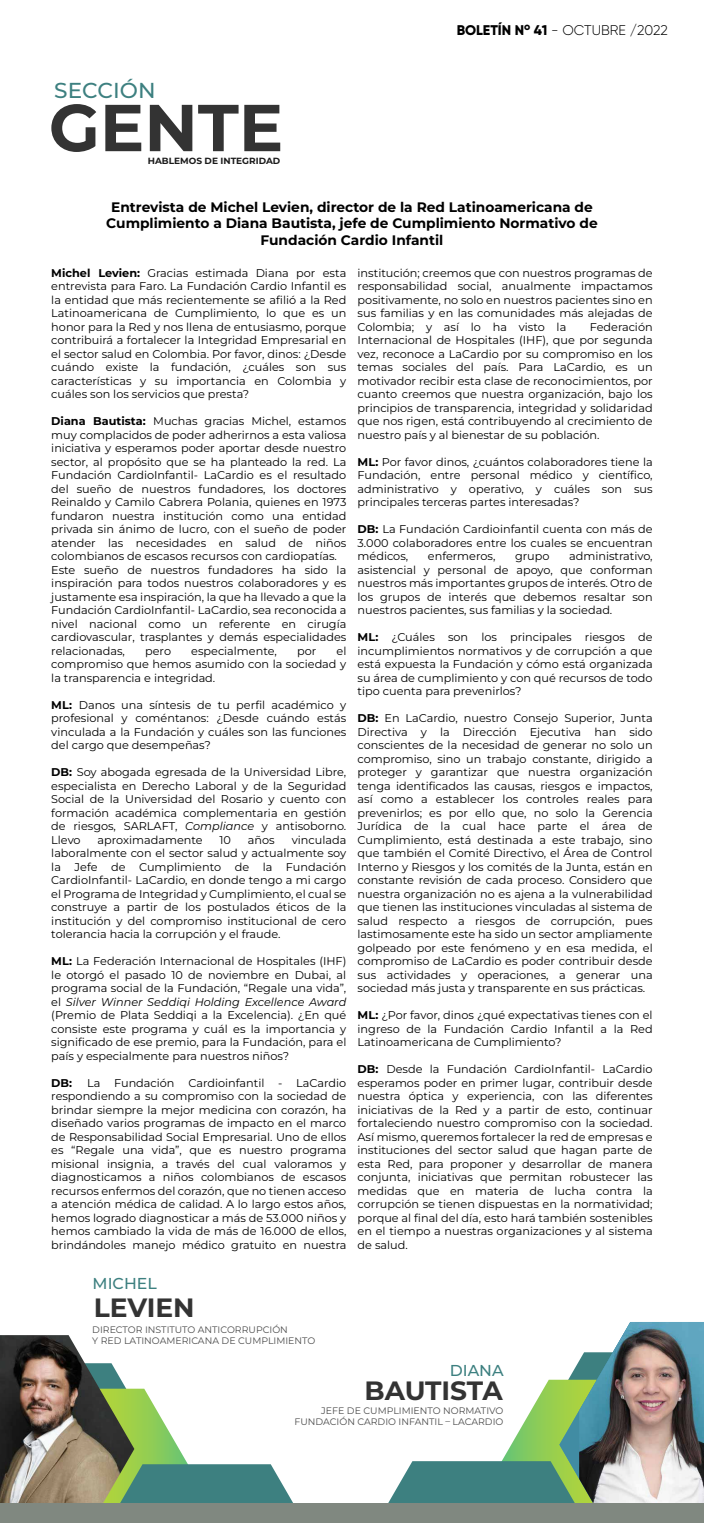
<style>
.page{position:relative;width:704px;height:1523px;background:#fff}
.page>*{position:absolute;margin:0;border:0;box-sizing:border-box;transform-origin:0 0}
.t1{font:700 66.19px "Montserrat";color:#333}
.t2{font:700 26.5px "Montserrat";letter-spacing:-.005em;color:#333}
.t3{font:500 21.62px "Montserrat";color:#3d8080}
.t4{font:500 15.81px "Montserrat";color:#3d8080}
.t5{font:300 14px "Gilroy";color:#000}
.t6{font:700 13.75px/16.5px "Montserrat";color:#000;text-align:center}
.t7{font:11.25px/13.5px "Montserrat";color:#000;text-align:justify}
.t8{font:700 11.25px "Montserrat";color:#000}
.t9{font:9.38px/11.2px "Montserrat";color:#4d4d4d;text-align:right}
.t10{font:700 8.94px "Montserrat";color:#1a1a1a}
.s1{font-weight:800}
.s2{font-weight:700}
.s3{font-style:italic}
</style>
<div class="page">
<svg style="left:134px;top:1388px;width:159px;height:115px"></svg>
<img style="left:0;top:1335px;width:134px;height:168px">
<svg style="left:388px;top:1363px;width:190px;height:140px"></svg>
<img style="left:578px;top:1322px;width:125px;height:181px">
<div style="left:0;top:1503px;width:703px;height:19px;background:#808880"></div>
<h3 class="t3" style="left:54px;top:75px;width:103px">SECCIÓN</h3>
<h1 class="t1" style="left:49px;top:80px;width:236px">GENTE</h1>
<p class="t5" style="left:456px;top:22px;width:213px"><span class="s1">BOLETÍN N</span><sup>o</sup> <span class="s1">41</span> - OCTUBRE /2022</p>
<p class="t10" style="left:148px;top:154px;width:134px">HABLEMOS DE INTEGRIDAD</p>
<p class="t6" style="left:106px;top:198px;width:492px">Entrevista de Michel Levien, director de la Red Latinoamericana de<br>Cumplimiento a Diana Bautista, jefe de Cumplimiento Normativo de<br>Fundación Cardio Infantil</p>
<p class="t7" style="left:51px;top:265px;width:296px"><span class="s2">Michel Levien:</span> Gracias estimada Diana por esta entrevista para Faro. La Fundación Cardio Infantil es la entidad que más recientemente se afilió a la Red Latinoamericana de Cumplimiento, lo que es un honor para la Red y nos llena de entusiasmo, porque contribuirá a fortalecer la Integridad Empresarial en el sector salud en Colombia. Por favor, dinos: ¿Desde cuándo existe la fundación, ¿cuáles son sus características y su importancia en Colombia y cuáles son los servicios que presta?</p>
<p class="t7" style="left:51px;top:414px;width:296px;text-align:left"><span class="s2">Diana Bautista:</span> Muchas gracias Michel, estamos muy complacidos de poder adherirnos a esta valiosa iniciativa y esperamos poder aportar desde nuestro sector, al propósito que se ha planteado la red. La Fundación CardioInfantil- LaCardio es el resultado del sueño de nuestros fundadores, los doctores Reinaldo y Camilo Cabrera Polania, quienes en 1973 fundaron nuestra institución como una entidad privada sin ánimo de lucro, con el sueño de poder atender las necesidades en salud de niños colombianos de escasos recursos con cardiopatías.<br>Este sueño de nuestros fundadores ha sido la inspiración para todos nuestros colaboradores y es justamente esa inspiración, la que ha llevado a que la Fundación CardioInfantil- LaCardio, sea reconocida a nivel nacional como un referente en cirugía cardiovascular, trasplantes y demás especialidades relacionadas,</p>
<p class="t7" style="left:51px;top:643px;width:296px;text-indent:285px">el compromiso que hemos asumido con la sociedad y la transparencia e integridad.</p>
<p class="t7" style="left:51px;top:697px;width:296px"><span class="s2">ML:</span> Danos una síntesis de tu perfil académico y profesional y coméntanos: ¿Desde cuándo estás vinculada a la Fundación y cuáles son las funciones del cargo que desempeñas?</p>
<p class="t7" style="left:51px;top:765px;width:296px"><span class="s2">DB:</span> Soy abogada egresada de la Universidad Libre, especialista en Derecho Laboral y de la Seguridad Social de la Universidad del Rosario y cuento con formación académica complementaria en gestión de riesgos, SARLAFT, <span class="s3">Compliance</span> y antisoborno.<br>Llevo</p>
<p class="t7" style="left:145px;top:643px;width:27px">pero</p>
<p class="t7" style="left:191px;top:643px;width:87px">especialmente,</p>
<p class="t7" style="left:297px;top:643px;width:21px">por</p>
<p class="t7" style="left:51px;top:832px;width:296px;text-indent:240px">vinculada laboralmente con el sector salud y actualmente soy la Jefe de Cumplimiento de la Fundación CardioInfantil- LaCardio, en donde tengo a mi cargo el Programa de Integridad y Cumplimiento, el cual se construye a partir de los postulados éticos de la institución y del compromiso institucional de cero tolerancia hacia la corrupción y el fraude.</p>
<p class="t7" style="left:51px;top:954px;width:296px"><span class="s2">ML:</span> La Federación Internacional de Hospitales (IHF) le otorgó el pasado 10 de noviembre en Dubai, al programa social de la Fundación, “Regale una vida”, el <span class="s3">Silver Winner Seddiqi Holding Excellence Award </span>(Premio de Plata Seddiqi a la Excelencia). ¿En qué consiste este programa y cuál es la importancia y significado de ese premio, para la Fundación, para el país y especialmente para nuestros niños?</p>
<p class="t8" style="left:51px;top:1075px;width:22px">DB:</p>
<p class="t7" style="left:97px;top:832px;width:106px">aproximadamente</p>
<p class="t7" style="left:219px;top:832px;width:13px">10</p>
<p class="t7" style="left:248px;top:832px;width:28px">años</p>
<p class="t7" style="left:51px;top:1075px;width:296px;text-indent:36px">La Fundación Cardioinfantil - LaCardio respondiendo a su compromiso con la sociedad de brindar siempre la mejor medicina con corazón, ha diseñado varios programas de impacto en el marco de Responsabilidad Social Empresarial. Uno de ellos es “Regale una vida”, que es nuestro programa misional insignia, a través del cual valoramos y diagnosticamos a niños colombianos de escasos recursos enfermos del corazón, que no tienen acceso a atención médica de calidad. A lo largo estos años, hemos logrado diagnosticar a más de 53.000 niños y hemos cambiado la vida de más de 16.000 de ellos, brindándoles manejo médico gratuito en nuestra</p>
<h3 class="t4" style="left:93px;top:1272px;width:66px">MICHEL</h3>
<p class="t9" style="left:92px;top:1324px;width:224px;text-align:left">DIRECTOR INSTITUTO ANTICORRUPCIÓN<br>Y RED LATINOAMERICANA DE CUMPLIMIENTO</p>
<h2 class="t2" style="left:94px;top:1288px;width:102px">LEVIEN</h2>
<p class="t7" style="left:357px;top:265px;width:296px">institución; creemos que con nuestros programas de responsabilidad social, anualmente impactamos positivamente, no solo en nuestros pacientes sino en sus familias y en las comunidades más alejadas de Colombia; y así lo ha visto la</p>
<p class="t7" style="left:357px;top:319px;width:296px;text-indent:232px">Federación Internacional de Hospitales (IHF), que por segunda vez, reconoce a LaCardio por su compromiso en los temas sociales del país. Para LaCardio, es un motivador recibir esta clase de reconocimientos, por cuanto creemos que nuestra organización, bajo los principios de transparencia, integridad y solidaridad que nos rigen, está contribuyendo al crecimiento de nuestro país y al bienestar de su población.</p>
<p class="t7" style="left:357px;top:454px;width:296px"><span class="s2">ML:</span> Por favor dinos, ¿cuántos colaboradores tiene la Fundación, entre personal médico y científico, administrativo y operativo, y cuáles son sus principales terceras partes interesadas?</p>
<p class="t7" style="left:357px;top:522px;width:296px"><span class="s2">DB:</span> La Fundación Cardioinfantil cuenta con más de 3.000 colaboradores entre los cuales se encuentran médicos,</p>
<p class="t7" style="left:427px;top:549px;width:69px">enfermeros,</p>
<p class="t7" style="left:514px;top:549px;width:36px">grupo</p>
<p class="t7" style="left:357px;top:549px;width:296px;text-indent:211px">administrativo, asistencial y personal de apoyo, que conforman nuestros más importantes grupos de interés. Otro de los grupos de interés que debemos resaltar son nuestros pacientes, sus familias y la sociedad.</p>
<p class="t7" style="left:357px;top:630px;width:296px"><span class="s2">ML:</span> ¿Cuáles son los principales riesgos de incumplimientos normativos y de corrupción a que está expuesta la Fundación y cómo está organizada su área de cumplimiento y con qué recursos de todo tipo cuenta para prevenirlos?</p>
<p class="t7" style="left:357px;top:711px;width:296px"><span class="s2">DB:</span> En LaCardio, nuestro Consejo Superior, Junta Directiva y la Dirección Ejecutiva han sido conscientes de la necesidad de generar no solo un compromiso, sino un trabajo constante, dirigido a proteger y garantizar que nuestra organización tenga identificados las causas, riesgos e impactos, así como a establecer los controles reales para prevenirlos; es por ello que, no solo la Gerencia Jurídica de la cual hace parte el área de Cumplimiento, está destinada a este trabajo, sino que también el Comité Directivo, el Área de Control Interno y Riesgos y los comités de la Junta, están en constante revisión de cada proceso. Considero que nuestra organización no es ajena a la vulnerabilidad que tienen las instituciones vinculadas al sistema de salud respecto a riesgos de corrupción, pues lastimosamente este ha sido un sector ampliamente golpeado por este fenómeno y en esa medida, el compromiso de LaCardio es poder contribuir desde sus actividades y operaciones, a generar una sociedad más justa y transparente en sus prácticas.</p>
<p class="t7" style="left:357px;top:1008px;width:296px"><span class="s2">ML:</span> ¿Por favor, dinos ¿qué expectativas tienes con el ingreso de la Fundación Cardio Infantil a la Red Latinoamericana de Cumplimiento?</p>
<p class="t7" style="left:357px;top:1062px;width:296px"><span class="s2">DB:</span> Desde la Fundación CardioInfantil- LaCardio esperamos poder en primer lugar, contribuir desde nuestra óptica y experiencia, con las diferentes iniciativas de la Red y a partir de esto, continuar fortaleciendo nuestro compromiso con la sociedad.<br>Así mismo, queremos fortalecer la red de empresas e instituciones del sector salud que hagan parte de esta Red, para proponer y desarrollar de manera conjunta, iniciativas que permitan robustecer las medidas que en materia de lucha contra la corrupción se tienen dispuestas en la normatividad; porque al final del día, esto hará también sostenibles en el tiempo a nuestras organizaciones y al sistema de salud.</p>
<h3 class="t4" style="left:449px;top:1359px;width:55px">DIANA</h3>
<p class="t9" style="left:294px;top:1404px;width:210px">JEFE DE CUMPLIMIENTO NORMATIVO<br>FUNDACIÓN CARDIO INFANTIL – LACARDIO</p>
<h2 class="t2" style="left:364px;top:1371px;width:140px">BAUTISTA</h2>
</div>
